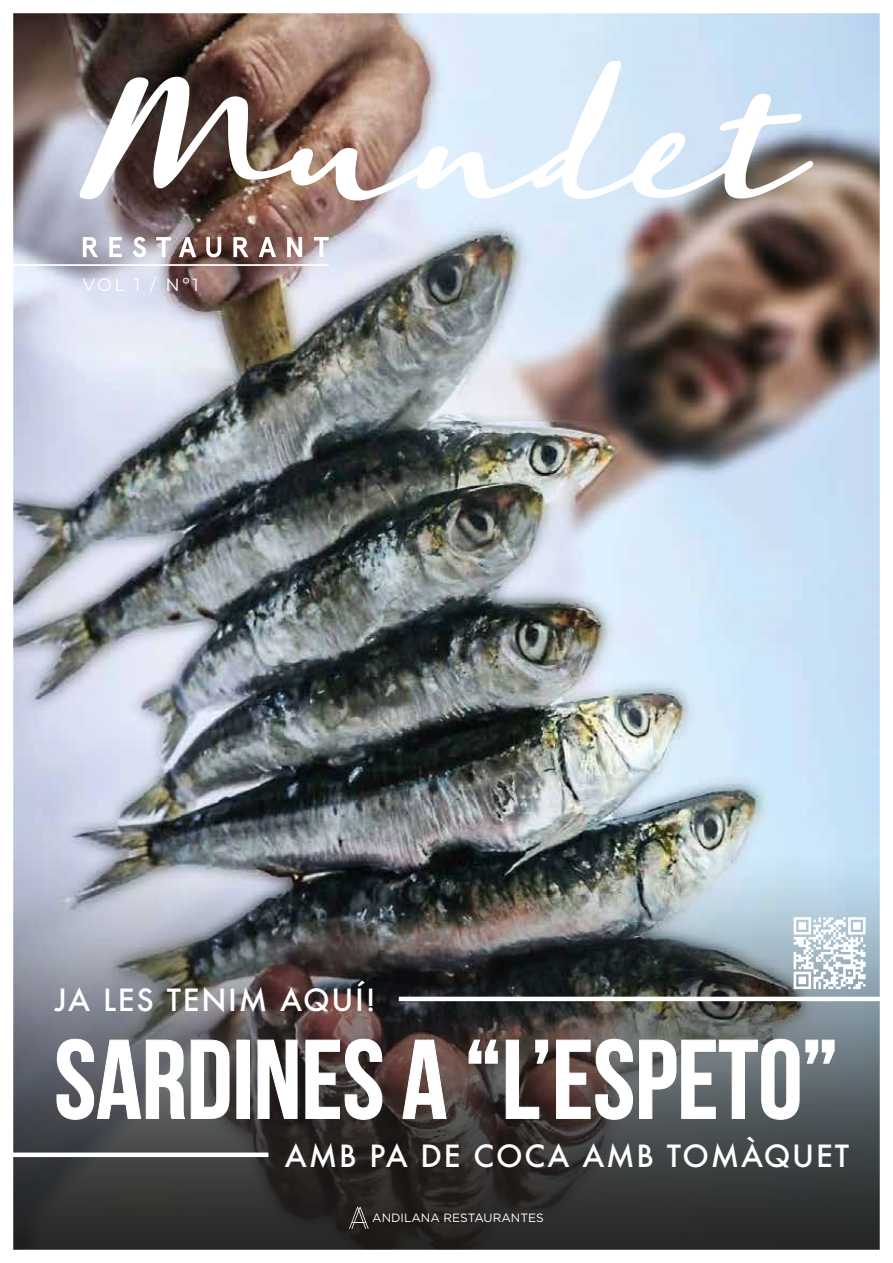
<style>
.page{position:relative;width:893px;height:1263px;background:#fff}
.page>*{position:absolute;margin:0;border:0;box-sizing:border-box;transform-origin:0 0}
.t1{font:111.9px "Bebas Neue";color:#fff}
.t2{font:500 29.7px "Futura";letter-spacing:.06em;color:#fff}
.t3{font:17.7px "Montserrat";letter-spacing:.14em;color:#fff}
.t4{font:12px "Gotham";color:#fff}
</style>
<div class="page">
<img style="left:13px;top:13px;width:867px;height:1237px">
<svg style="left:793px;top:917px;width:73px;height:72px"></svg>
<img style="left:80px;top:61px;width:734px;height:141px">
<svg style="left:83px;top:237px;width:15px;height:20px"></svg>
<svg style="left:109px;top:237px;width:13px;height:20px"></svg>
<svg style="left:133px;top:237px;width:13px;height:20px"></svg>
<svg style="left:156px;top:237px;width:15px;height:20px"></svg>
<svg style="left:179px;top:237px;width:17px;height:20px"></svg>
<svg style="left:206px;top:237px;width:15px;height:20px"></svg>
<svg style="left:233px;top:237px;width:16px;height:20px"></svg>
<svg style="left:259px;top:237px;width:17px;height:20px"></svg>
<svg style="left:287px;top:237px;width:15px;height:20px"></svg>
<svg style="left:314px;top:237px;width:15px;height:20px"></svg>
<hr style="left:0;top:264px;width:329px;height:2px;background:#fff">
<img style="left:42px;top:1011px;width:809px;height:140px">
<svg style="left:57px;top:1039px;width:128px;height:80px;background:#6b6e74"></svg>
<svg style="left:191px;top:1040px;width:38px;height:78px;background:#616161"></svg>
<svg style="left:258px;top:1040px;width:39px;height:78px;background:#3c3737"></svg>
<svg style="left:306px;top:1039px;width:76px;height:80px;background:#4d4342"></svg>
<svg style="left:403px;top:1040px;width:43px;height:78px;background:#6d5651"></svg>
<svg style="left:469px;top:1040px;width:28px;height:23px"></svg>
<svg style="left:506px;top:1040px;width:42px;height:78px;background:#493e3c"></svg>
<svg style="left:556px;top:1040px;width:34px;height:78px;background:#624d49"></svg>
<svg style="left:596px;top:1039px;width:37px;height:80px;background:#6b696a"></svg>
<svg style="left:639px;top:1040px;width:37px;height:78px;background:#6e7375"></svg>
<svg style="left:682px;top:1039px;width:117px;height:80px;background:#70787b"></svg>
<svg style="left:806px;top:1040px;width:28px;height:23px"></svg>
<svg style="left:349px;top:1207px;width:20px;height:22px"></svg>
<div style="left:0;top:1152px;width:268px;height:5px;background:#fff"></div>
<hr style="left:399px;top:997px;width:494px;height:4px;background:#fff">
<p class="t3" style="left:83px;top:272px;width:118px">VOL 1 / Nº1</p>
<p class="t2" style="left:55px;top:979px;width:322px">JA LES TENIM AQUÍ!</p>
<h1 class="t1" style="left:54px;top:1018px;width:786px">SARDINES A “L’ESPETO”</h1>
<p class="t2" style="left:285px;top:1135px;width:565px">AMB PA DE COCA AMB TOMÀQUET</p>
<p class="t4" style="left:372px;top:1210px;width:173px">ANDILANA RESTAURANTES</p>
</div>
